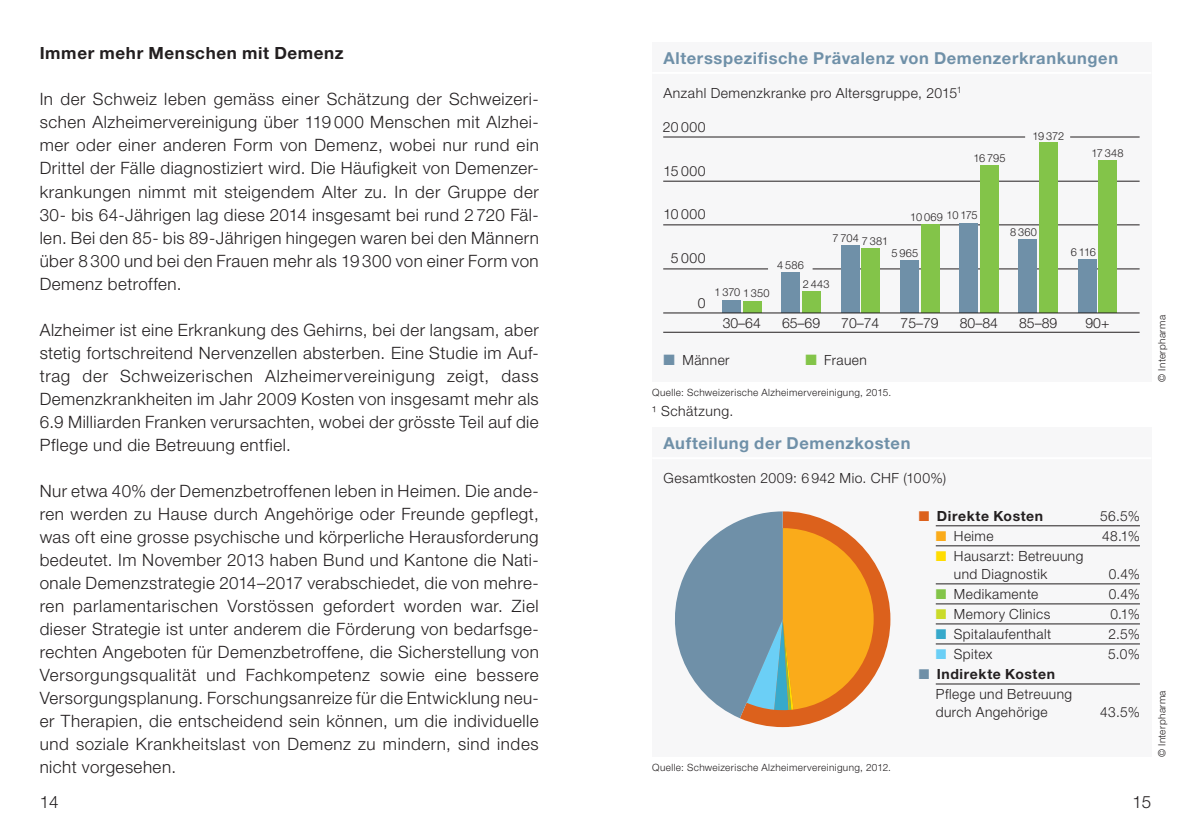
<style>
.page{position:relative;width:1191px;height:840px;background:#fff}
.page>*{position:absolute;margin:0;border:0;box-sizing:border-box;transform-origin:0 0}
.t1{font:300 17px/23px "Helvetica Neue";letter-spacing:.03em;color:#231f20;text-align:justify}
.t2{font:700 17px "Helvetica Neue";letter-spacing:.035em;color:#231f20}
.IPH_grafiktitel{font:700 16.4px "Helvetica Neue";letter-spacing:.035em;color:#6f90a8}
.IPH_Grafiktitel__2{font:300 14px/18px "Helvetica Neue";letter-spacing:.035em;color:#231f20}
.t3{font:700 14px "Helvetica Neue";letter-spacing:.04em;color:#231f20}
.t4{font:300 11px/19px "Helvetica Neue";letter-spacing:.015em;color:#231f20}
.t5{font:300 11px "Helvetica Neue";letter-spacing:-.025em;color:#231f20}
.t6{font:300 10px "Helvetica Neue";letter-spacing:.04em;color:#231f20}
.s1{color:#6f90a8}
.s2{color:#83c449}
.s3{color:#dc611c}
.s4{color:#faab1a}
.s5{color:#ffdc01}
.s6{color:#cadb2a}
.s7{color:#37a9cb}
.s8{color:#6bcff6}
</style>
<div class="page">
<div style="left:652px;top:427px;width:499px;height:329px;background:#f7f7f8"></div>
<hr style="left:652px;top:457px;width:499px;height:2px;background:#fff">
<svg style="left:675px;top:511px;width:215px;height:215px"></svg>
<div style="left:652px;top:43px;width:499px;height:338px;background:#f7f7f8"></div>
<hr style="left:652px;top:72px;width:499px;height:2px;background:#fff">
<hr style="left:663px;top:224px;width:476px;height:1px;background:#231f20">
<hr style="left:663px;top:268px;width:105px;height:1px;background:#231f20">
<hr style="left:812px;top:268px;width:327px;height:1px;background:#231f20">
<hr style="left:663px;top:181px;width:476px;height:1px;background:#231f20">
<div style="left:743px;top:301px;width:18px;height:12px;background:#83c449"></div>
<div style="left:802px;top:291px;width:19px;height:22px;background:#83c449"></div>
<div style="left:861px;top:248px;width:19px;height:65px;background:#83c449"></div>
<div style="left:920px;top:224px;width:19px;height:89px;background:#83c449"></div>
<div style="left:980px;top:165px;width:18px;height:148px;background:#83c449"></div>
<div style="left:1039px;top:142px;width:19px;height:171px;background:#83c449"></div>
<div style="left:1098px;top:160px;width:19px;height:153px;background:#83c449"></div>
<div style="left:722px;top:301px;width:19px;height:12px;background:#6f90a8"></div>
<div style="left:781px;top:272px;width:19px;height:41px;background:#6f90a8"></div>
<div style="left:840px;top:245px;width:19px;height:68px;background:#6f90a8"></div>
<div style="left:900px;top:260px;width:18px;height:53px;background:#6f90a8"></div>
<div style="left:959px;top:223px;width:19px;height:90px;background:#6f90a8"></div>
<div style="left:1018px;top:239px;width:19px;height:74px;background:#6f90a8"></div>
<div style="left:1077px;top:259px;width:19px;height:54px;background:#6f90a8"></div>
<hr style="left:663px;top:312px;width:476px;height:1px;background:#231f20">
<hr style="left:663px;top:332px;width:476px;height:1px;background:#231f20">
<hr style="left:1070px;top:137px;width:69px;height:1px;background:#231f20">
<hr style="left:663px;top:137px;width:362px;height:1px;background:#231f20">
<hr style="left:935px;top:525px;width:205px;height:1px;background:#231f20">
<hr style="left:935px;top:545px;width:205px;height:1px;background:#231f20">
<hr style="left:935px;top:583px;width:205px;height:1px;background:#231f20">
<hr style="left:935px;top:603px;width:205px;height:1px;background:#231f20">
<hr style="left:935px;top:623px;width:205px;height:1px;background:#231f20">
<hr style="left:935px;top:643px;width:205px;height:1px;background:#231f20">
<hr style="left:935px;top:683px;width:205px;height:1px;background:#231f20">
<p class="t2" style="left:40px;top:43px;width:305px">Immer mehr Menschen mit Demenz</p>
<p class="t1" style="left:40px;top:87px;width:500px">In der Schweiz leben gemäss einer Schätzung der Schweizeri&shy;schen Alzheimervereinigung über 119 000 Menschen mit Alzhei&shy;mer oder einer anderen Form von Demenz, wobei nur rund ein Drittel der Fälle diagnostiziert wird. Die Häufigkeit von Demenzer&shy;krankungen nimmt mit steigendem Alter zu. In der Gruppe der 30- bis 64-Jährigen lag diese 2014 insgesamt bei rund 2 720 Fäl&shy;len. Bei den 85- bis 89-Jährigen hingegen waren bei den Männern über 8 300 und bei den Frauen mehr als 19 300 von einer Form von Demenz betroffen.</p>
<p class="t1" style="left:40px;top:317px;width:500px">Alzheimer ist eine Erkrankung des Gehirns, bei der langsam, aber stetig fortschreitend Nervenzellen absterben. Eine Studie im Auf&shy;trag der Schweizerischen Alzheimervereinigung zeigt, dass Demenzkrankheiten im Jahr 2009 Kosten von insgesamt mehr als 6.9 Milliarden Franken verursachten, wobei der grösste Teil auf die Pflege und die Betreuung entfiel.</p>
<p class="t1" style="left:40px;top:478px;width:500px">Nur etwa 40% der Demenzbetroffenen leben in Heimen. Die ande&shy;ren werden zu Hause durch Angehörige oder Freunde gepflegt, was oft eine grosse psychische und körperliche Herausforderung bedeutet. Im November 2013 haben Bund und Kantone die Nati&shy;onale Demenzstrategie 2014–2017 verabschiedet, die von mehre&shy;ren parlamentarischen Vorstössen gefordert worden war. Ziel dieser Strategie ist unter anderem die Förderung von bedarfsge&shy;rechten Angeboten für Demenzbetroffene, die Sicherstellung von Versorgungsqualität und Fachkompetenz sowie eine bessere Versorgungsplanung. Forschungsanreize für die Entwicklung neu&shy;er Therapien, die entscheidend sein können, um die individuelle und soziale Krankheitslast von Demenz zu mindern, sind indes nicht vorgesehen.</p>
<p class="IPH_grafiktitel" style="left:663px;top:48px;width:456px">Altersspezifische Prävalenz von Demenzerkrankungen</p>
<p class="IPH_Grafiktitel__2" style="left:663px;top:84px;width:300px">Anzahl Demenzkranke pro Altersgruppe, 2015<sup>1</sup></p>
<p class="IPH_Grafiktitel__2" style="left:663px;top:117px;width:44px">20 000</p>
<p class="IPH_Grafiktitel__2" style="left:663px;top:161px;width:43px">15 000</p>
<p class="IPH_Grafiktitel__2" style="left:663px;top:205px;width:44px">10 000</p>
<p class="IPH_Grafiktitel__2" style="left:670px;top:249px;width:36px">5 000</p>
<p class="IPH_Grafiktitel__2" style="left:698px;top:293px;width:9px">0</p>
<p class="t4" style="left:832px;top:230px;width:57px">7 704 7 381</p>
<p class="t4" style="left:973px;top:148px;width:34px">16 795</p>
<p class="t5" style="left:910px;top:209px;width:69px">10 069 10 175</p>
<p class="t4" style="left:1032px;top:126px;width:33px">19 372</p>
<p class="t4" style="left:1010px;top:222px;width:28px">8 360</p>
<p class="t4" style="left:1091px;top:144px;width:34px">17 348</p>
<p class="t4" style="left:714px;top:283px;width:57px">1 370 1 350</p>
<p class="t4" style="left:802px;top:256px;width:28px;text-indent:-26px">4 586<br>2 443</p>
<p class="t4" style="left:891px;top:243px;width:28px">5 965</p>
<p class="t4" style="left:1070px;top:242px;width:26px">6 116</p>
<p class="IPH_Grafiktitel__2" style="left:722px;top:314px;width:40px">30–64</p>
<p class="IPH_Grafiktitel__2" style="left:782px;top:314px;width:40px">65–69</p>
<p class="IPH_Grafiktitel__2" style="left:841px;top:314px;width:40px">70–74</p>
<p class="IPH_Grafiktitel__2" style="left:900px;top:314px;width:40px">75–79</p>
<p class="IPH_Grafiktitel__2" style="left:960px;top:314px;width:40px">80–84</p>
<p class="IPH_Grafiktitel__2" style="left:1019px;top:314px;width:40px">85–89</p>
<p class="IPH_Grafiktitel__2" style="left:1085px;top:314px;width:25px">90+</p>
<p class="IPH_Grafiktitel__2" style="left:663px;top:350px;width:68px"><span class="s1">■</span> Männer</p>
<p class="IPH_Grafiktitel__2" style="left:805px;top:350px;width:63px"><span class="s2">■</span> Frauen</p>
<p class="t6" style="left:652px;top:386px;width:241px">Quelle: Schweizerische Alzheimervereinigung, 2015.</p>
<p class="IPH_Grafiktitel__2" style="left:652px;top:401px;width:83px">¹ Schätzung.</p>
<p class="IPH_grafiktitel" style="left:663px;top:433px;width:248px">Aufteilung der Demenzkosten</p>
<p class="IPH_Grafiktitel__2" style="left:663px;top:468px;width:284px">Gesamtkosten 2009: 6 942 Mio. CHF (100%)</p>
<p class="t3" style="left:918px;top:507px;width:126px"><span class="s3">■</span> Direkte Kosten</p>
<p class="IPH_Grafiktitel__2" style="left:1100px;top:506px;width:41px">56.5%</p>
<p class="IPH_Grafiktitel__2" style="left:935px;top:526px;width:59px"><span class="s4">■</span> Heime</p>
<p class="IPH_Grafiktitel__2" style="left:1102px;top:526px;width:39px">48.1%</p>
<p class="IPH_Grafiktitel__2" style="left:954px;top:546px;width:131px;text-indent:-18px"><span class="s5">■</span> Hausarzt: Betreuung und Diagnostik</p>
<p class="IPH_Grafiktitel__2" style="left:1108px;top:564px;width:33px">0.4%</p>
<p class="t6" style="left:652px;top:761px;width:240px">Quelle: Schweizerische Alzheimervereinigung, 2012.</p>
<p class="IPH_Grafiktitel__2" style="left:935px;top:584px;width:104px"><span class="s2">■</span> Medikamente</p>
<p class="IPH_Grafiktitel__2" style="left:1108px;top:584px;width:33px">0.4%</p>
<p class="IPH_Grafiktitel__2" style="left:935px;top:604px;width:116px"><span class="s6">■</span> Memory Clinics</p>
<p class="IPH_Grafiktitel__2" style="left:1110px;top:604px;width:31px">0.1%</p>
<p class="IPH_Grafiktitel__2" style="left:935px;top:624px;width:117px"><span class="s7">■</span> Spitalaufenthalt</p>
<p class="IPH_Grafiktitel__2" style="left:1108px;top:624px;width:33px">2.5%</p>
<p class="IPH_Grafiktitel__2" style="left:935px;top:644px;width:58px"><span class="s8">■</span> Spitex</p>
<p class="IPH_Grafiktitel__2" style="left:1108px;top:644px;width:33px">5.0%</p>
<p class="t3" style="left:918px;top:665px;width:138px"><span class="s1">■</span> Indirekte Kosten</p>
<p class="IPH_Grafiktitel__2" style="left:935px;top:684px;width:138px">Pflege und Betreuung durch Angehörige</p>
<p class="IPH_Grafiktitel__2" style="left:1100px;top:702px;width:41px">43.5%</p>
<p class="t6" style="left:1155px;top:381px;width:68px;rotate:-90deg">© Interpharma</p>
<p class="t6" style="left:1155px;top:756px;width:68px;rotate:-90deg">© Interpharma</p>
<p class="t1" style="left:40px;top:789px;width:20px">14</p>
<p class="t1" style="left:1132px;top:789px;width:20px">15</p>
</div>
